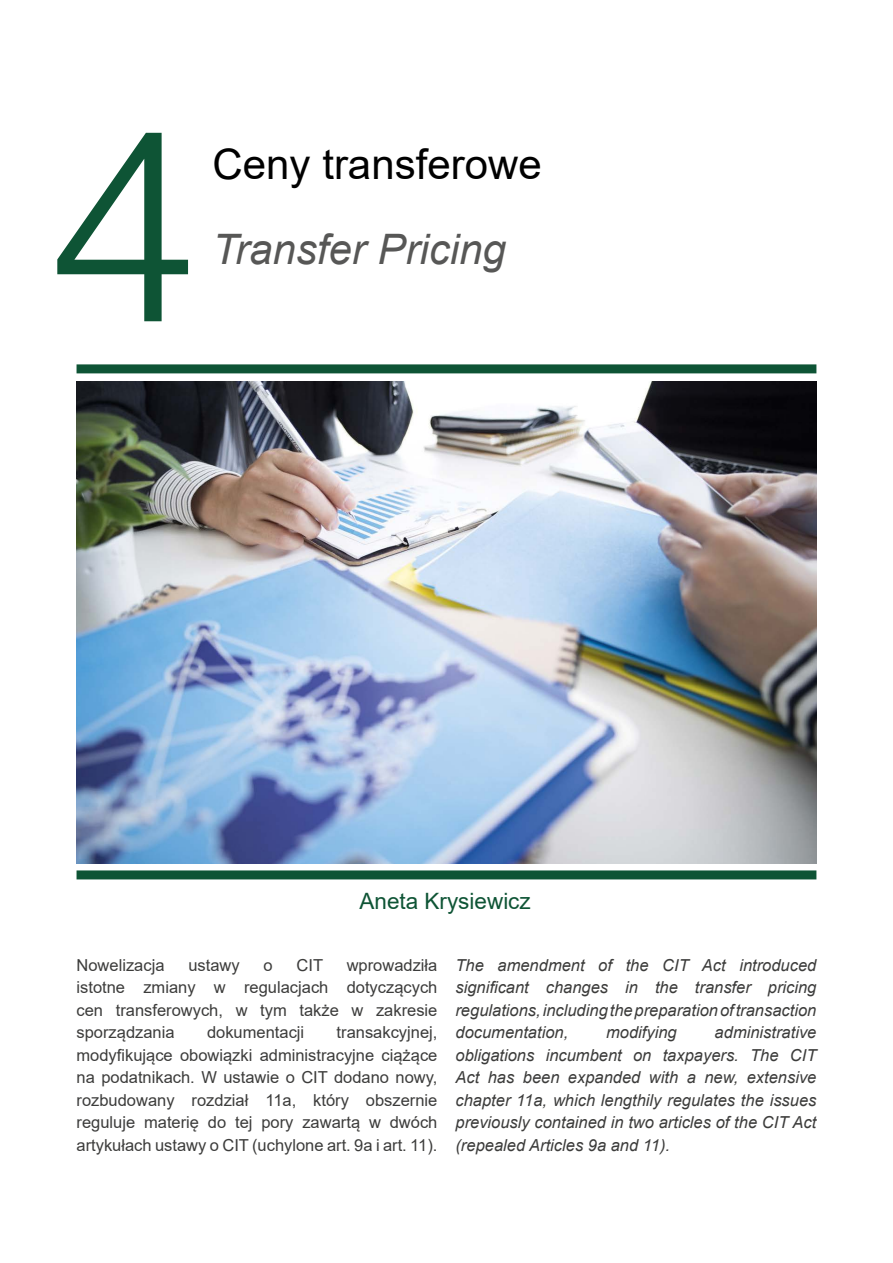
<style>
.page{position:relative;width:893px;height:1263px;background:#fff}
.page>*{position:absolute;margin:0;border:0;box-sizing:border-box;transform-origin:0 0}
.t1{font:300 270px "Helvetica LT Std";color:#0e5435}
.t2{font:42px "Arial";color:#000}
.t3{font:italic 42px "Arial";color:#575756}
.t4{font:22.5px "Arial";color:#0e5435}
.t5{font:italic 16.5px/22.5px "Arial";color:#3c3c3b;text-align:justify}
.t6{font:16.5px/22.5px "Arial";color:#3c3c3b;text-align:justify}
</style>
<div class="page">
<img style="left:77px;top:381px;width:739px;height:482px">
<div style="left:77px;top:364px;width:739px;height:9px;background:#0e5435"></div>
<div style="left:77px;top:870px;width:739px;height:9px;background:#0e5435"></div>
<h1 class="t1" style="left:48px;top:57px;width:152px">4</h1>
<h2 class="t2" style="left:213px;top:136px;width:331px">Ceny transferowe</h2>
<h2 class="t3" style="left:213px;top:222px;width:295px">Transfer Pricing</h2>
<h3 class="t4" style="left:359px;top:886px;width:173px">Aneta Krysiewicz</h3>
<p class="t6" style="left:77px;top:954px;width:90px">Nowelizacja</p>
<p class="t6" style="left:188px;top:954px;width:53px">ustawy</p>
<p class="t6" style="left:264px;top:954px;width:11px">o</p>
<p class="t6" style="left:297px;top:954px;width:28px">CIT</p>
<p class="t6" style="left:77px;top:954px;width:362px;text-indent:270px">wprowadziła istotne zmiany w regulacjach dotyczących cen transferowych, w tym także w zakresie sporządzania</p>
<p class="t6" style="left:77px;top:1021px;width:362px;text-indent:260px">transakcyjnej, modyfikujące obowiązki administracyjne ciążące na podatnikach. W ustawie o CIT dodano nowy, rozbudowany rozdział 11a, który obszernie reguluje materię do tej pory zawartą w dwóch artykułach ustawy o CIT (uchylone art. 9a i art. 11).</p>
<p class="t6" style="left:207px;top:1021px;width:99px">dokumentacji</p>
<p class="t5" style="left:455px;top:954px;width:362px">The amendment of the CIT Act introduced significant changes in the transfer pricing regulations, including the preparation of transaction documentation,</p>
<p class="t5" style="left:606px;top:1022px;width:72px">modifying</p>
<p class="t5" style="left:455px;top:1022px;width:362px;text-indent:259px">administrative obligations incumbent on taxpayers. The CIT Act has been expanded with a new, extensive chapter 11a, which lengthily regulates the issues previously contained in two articles of the CIT Act (repealed Articles 9a and 11).</p>
</div>
